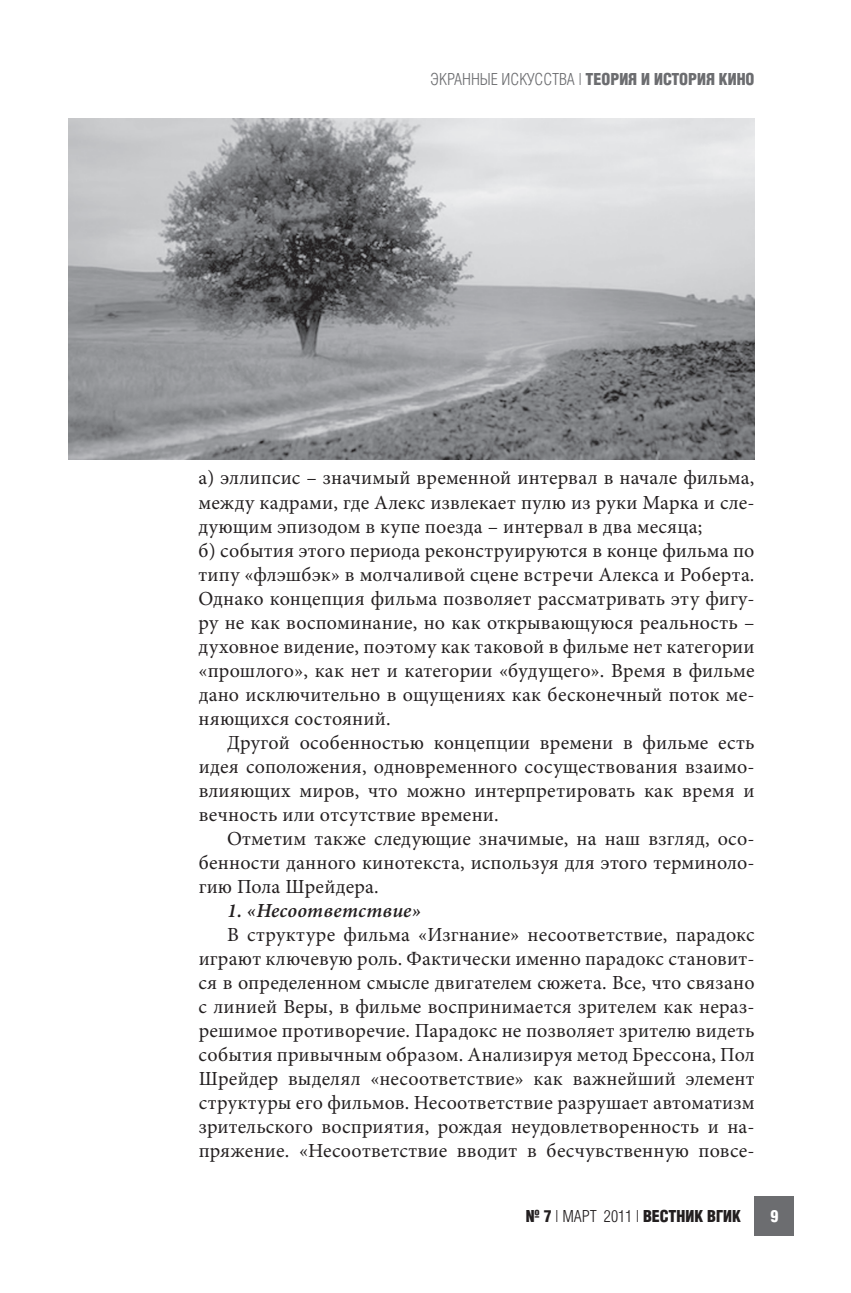
<style>
.page{position:relative;width:851px;height:1293px;background:#fff}
.page>*{position:absolute;margin:0;border:0;box-sizing:border-box;transform-origin:0 0}
.t1{font:20px/24px "Minion Pro";letter-spacing:.01em;color:#231f20;text-align:justify}
.t2{font:italic 600 20px "Minion Pro";letter-spacing:.01em;color:#231f20}
.t3{font:16px "AG Letterica Cond L";color:#6c6d70}
.t4{font:700 16px "AG Letterica Cond L";color:#231f20}
.t5{font:700 16px "AG Letterica Cond L";color:#fff}
.s1{font-weight:700}
.s2{font-weight:400}
</style>
<div class="page">
<div style="left:754px;top:1196px;width:40px;height:40px;background:#6c6d70"></div>
<img style="left:68px;top:118px;width:686px;height:341px">
<p class="t3" style="left:430px;top:70px;width:326px">ЭКРАННЫЕ ИСКУССТВА | <span class="s1">ТЕОРИЯ И ИСТОРИЯ КИНО</span></p>
<p class="t1" style="left:198px;top:466px;width:557px;text-align:left">а) эллипсис – значимый временной интервал в начале фильма, между кадрами, где Алекс извлекает пулю из руки Марка и сле&shy;дующим эпизодом в купе поезда – интервал в два месяца;<br>б) события этого периода реконструируются в конце фильма по типу «флэшбэк» в молчаливой сцене встречи Алекса и Роберта.<br>Однако концепция фильма позволяет рассматривать эту фигу&shy;ру не как воспоминание, но как открывающуюся реальность – духовное видение, поэтому как таковой в фильме нет категории «прошлого», как нет и категории «будущего». Время в фильме дано исключительно в ощущениях как бесконечный поток ме&shy;няющихся состояний.</p>
<p class="t1" style="left:199px;top:730px;width:557px;text-indent:28px">Другой особенностью концепции времени в фильме есть идея соположения, одновременного сосуществования взаимо&shy;влияющих миров, что можно интерпретировать как время и вечность или отсутствие времени.</p>
<p class="t1" style="left:199px;top:826px;width:557px;text-indent:28px">Отметим также следующие значимые, на наш взгляд, осо&shy;бенности данного кинотекста, используя для этого терминоло&shy;гию Пола Шрейдера.</p>
<p class="t2" style="left:227px;top:896px;width:195px">1. «Несоответствие»</p>
<p class="t1" style="left:198px;top:922px;width:557px;text-indent:28px">В структуре фильма «Изгнание» несоответствие, парадокс играют ключевую роль. Фактически именно парадокс становит&shy;ся в определенном смысле двигателем сюжета. Все, что связано с линией Веры, в фильме воспринимается зрителем как нераз&shy;решимое противоречие. Парадокс не позволяет зрителю видеть события привычным образом. Анализируя метод Брессона, Пол Шрейдер выделял «несоответствие» как важнейший элемент структуры его фильмов. Несоответствие разрушает автоматизм зрительского восприятия, рождая неудовлетворенность и на&shy;пряжение. «Несоответствие вводит в бесчувственную повсе-</p>
<p class="t4" style="left:525px;top:1206px;width:217px">№ 7 <span class="s2">| МАРТ 2011 |</span> ВЕСТНИК ВГИК</p>
<p class="t5" style="left:770px;top:1206px;width:9px">9</p>
</div>
